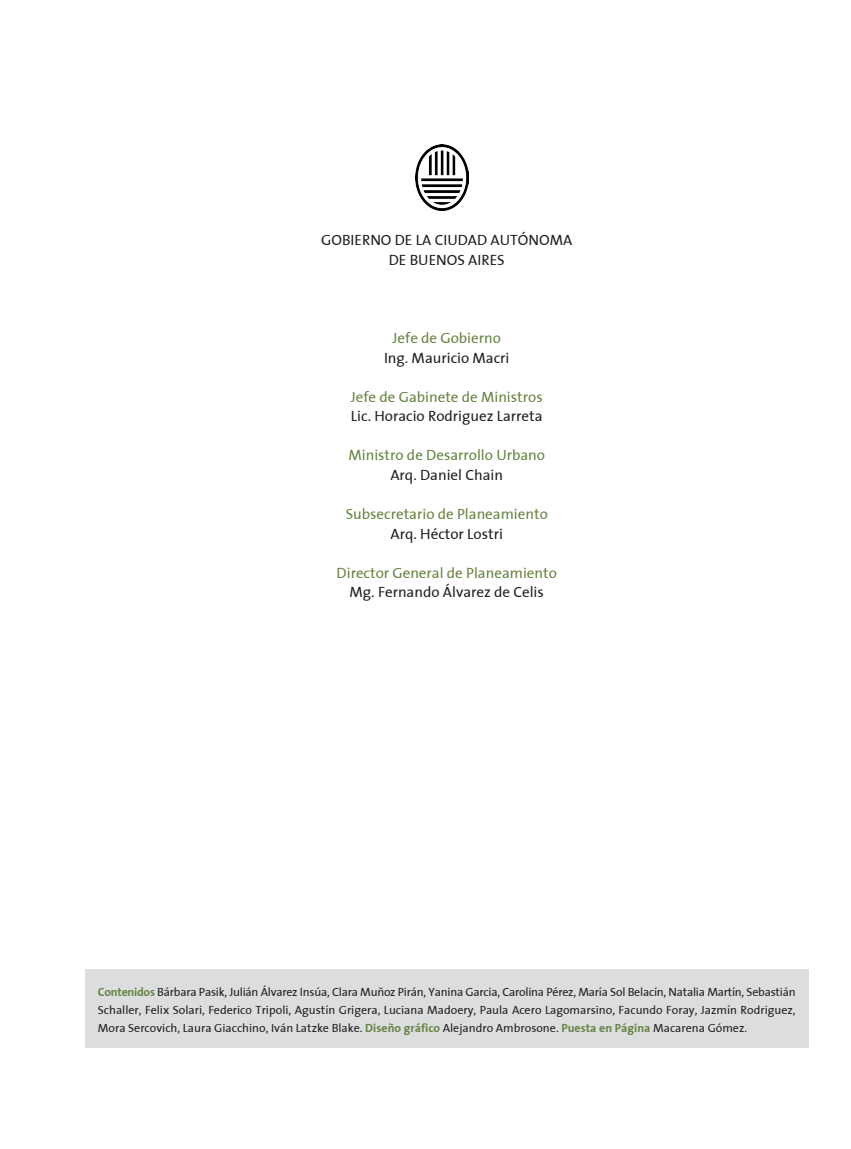
<style>
.page{position:relative;width:851px;height:1149px;background:#fff}
.page>*{position:absolute;margin:0;border:0;box-sizing:border-box;transform-origin:0 0}
.t1{font:15px/19.5px "The Sans";color:#231f20;text-align:center}
.t2{font:15px "The Sans";color:#658441}
.t3{font:12px/18px "The Sans";color:#231f20;text-align:justify}
.s1{font-weight:700;color:#658441}
</style>
<div class="page">
<img style="left:415px;top:145px;width:54px;height:65px">
<div style="left:85px;top:969px;width:723px;height:78px;background:#dcdddf"></div>
<p class="t1" style="left:321px;top:230px;width:252px">GOBIERNO DE LA CIUDAD AUTÓNOMA<br>DE BUENOS AIRES</p>
<p class="t2" style="left:392px;top:325px;width:110px">Jefe de Gobierno</p>
<p class="t1" style="left:384px;top:347px;width:127px">Ing. Mauricio Macri</p>
<p class="t2" style="left:351px;top:384px;width:193px">Jefe de Gabinete de Ministros</p>
<p class="t1" style="left:351px;top:406px;width:193px">Lic. Horacio Rodriguez Larreta</p>
<p class="t2" style="left:348px;top:443px;width:198px">Ministro de Desarrollo Urbano</p>
<p class="t1" style="left:390px;top:464px;width:114px">Arq. Daniel Chain</p>
<p class="t2" style="left:345px;top:501px;width:204px">Subsecretario de Planeamiento</p>
<p class="t1" style="left:390px;top:523px;width:114px">Arq. Héctor Lostri</p>
<p class="t2" style="left:336px;top:560px;width:222px">Director General de Planeamiento</p>
<p class="t1" style="left:349px;top:582px;width:196px">Mg. Fernando Álvarez de Celis</p>
<p class="t3" style="left:98px;top:982px;width:699px"><span class="s1">Contenidos</span> Bárbara Pasik, Julián Álvarez Insúa, Clara Muñoz Pirán, Yanina Garcia, Carolina Pérez, María Sol Belacín, Natalia Martín, Sebastián Schaller, Felix Solari, Federico Tripoli, Agustín Grigera, Luciana Madoery, Paula Acero Lagomarsino, Facundo Foray, Jazmín Rodriguez, Mora Sercovich, Laura Giacchino, Iván Latzke Blake. <span class="s1">Diseño gráfico</span> Alejandro Ambrosone. <span class="s1">Puesta en Página</span> Macarena Gómez.</p>
</div>
